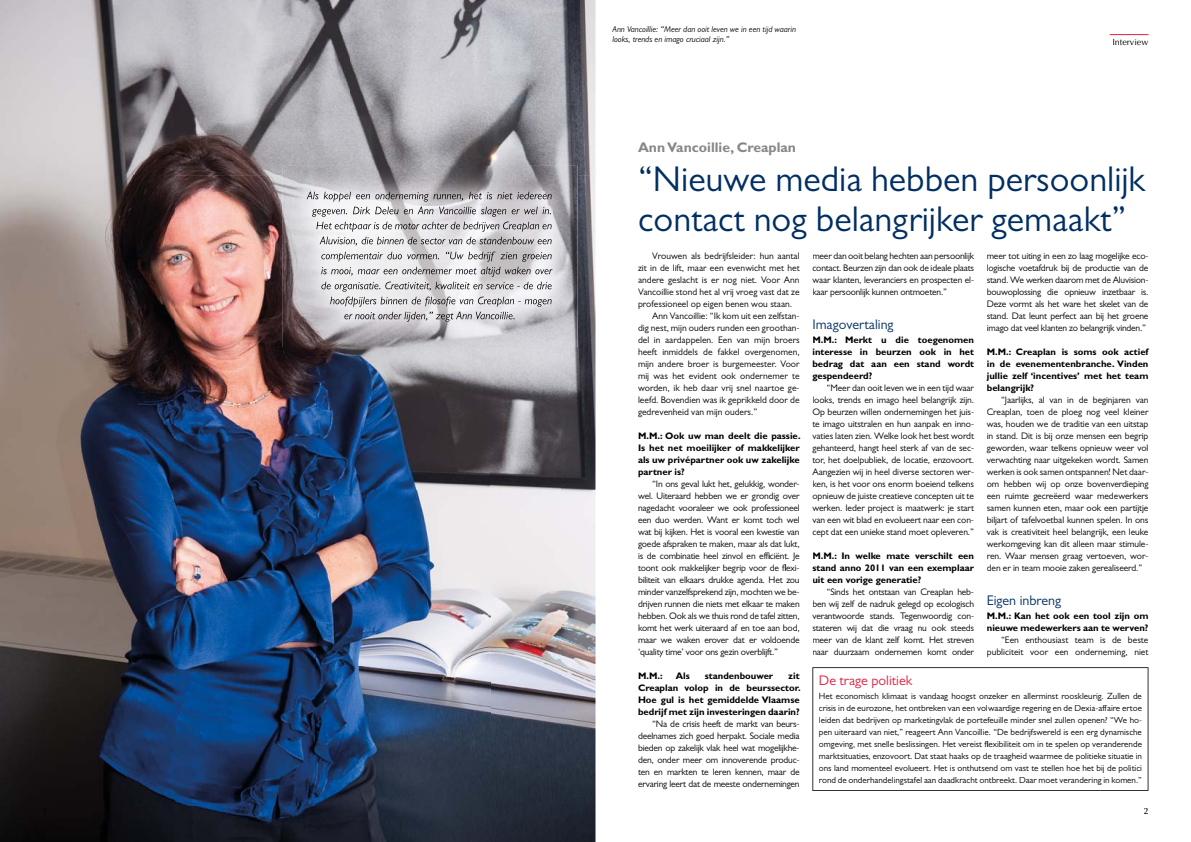
<style>
.page{position:relative;width:1191px;height:842px;background:#fff}
.page>*{position:absolute;margin:0;border:0;box-sizing:border-box;transform-origin:0 0}
.t1{font:36px/40px "Gill Sans";color:#002f63}
.t2{font:14px "Gill Sans";color:#002f63}
.t3{font:700 14px "Gill Sans";color:#878787}
.t4{font:14px "Gill Sans";color:#df1e40}
.t5{font:9.5px/12px "Gill Sans";color:#000;text-align:justify}
.t6{font:700 9.5px/12px "Gill Sans";color:#000;text-align:justify}
.t7{font:9px/12px "Gill Sans";color:#000;text-align:justify}
.t8{font:9px "Optima";color:#000}
.t9{font:500 9px "Optima";color:#000}
.t10{font:italic 8.5px/10.2px "Gill Sans";color:#000}
</style>
<div class="page">
<img style="left:0;top:0;width:350px;height:175px">
<img style="left:350px;top:0;width:175px;height:166px">
<img style="left:525px;top:0;width:70px;height:175px">
<img style="left:0;top:175px;width:315px;height:667px">
<img style="left:561px;top:175px;width:34px;height:667px">
<img style="left:315px;top:347px;width:246px;height:495px">
<hr style="left:1109px;top:34px;width:39px;height:1px;background:#df1e40">
<svg style="left:43px;top:808px;width:3px;height:6px"></svg>
<img style="left:282px;top:166px;width:295px;height:181px">
<img style="left:307px;top:192px;width:245px;height:10px">
<img style="left:312px;top:207px;width:240px;height:10px">
<img style="left:316px;top:222px;width:236px;height:10px">
<img style="left:320px;top:237px;width:232px;height:9px">
<img style="left:321px;top:252px;width:231px;height:10px">
<img style="left:321px;top:267px;width:231px;height:10px">
<img style="left:321px;top:282px;width:231px;height:10px">
<img style="left:330px;top:297px;width:222px;height:10px">
<img style="left:344px;top:312px;width:170px;height:10px">
<svg style="left:812px;top:667px;width:336px;height:124px"></svg>
<p class="t10" style="left:612px;top:24px;width:185px">Ann Vancoillie: “Meer dan ooit leven we in een tijd waarin looks, trends en imago cruciaal zijn.”</p>
<h2 class="t3" style="left:638px;top:139px;width:160px">Ann Vancoillie, Creaplan</h2>
<p class="t8" style="left:1112px;top:37px;width:38px">Interview</p>
<h1 class="t1" style="left:638px;top:159px;width:508px">“Nieuwe media hebben persoonlijk contact nog belangrijker gemaakt”</h1>
<p class="t5" style="left:652px;top:250px;width:149px">Vrouwen als bedrijfsleider: hun aantal</p>
<p class="t5" style="left:638px;top:262px;width:163px">zit in de lift, maar een evenwicht met het</p>
<p class="t5" style="left:638px;top:274px;width:163px">andere geslacht is er nog niet. Voor Ann</p>
<p class="t5" style="left:638px;top:286px;width:163px">Vancoillie stond het al vrij vroeg vast dat ze</p>
<p class="t5" style="left:638px;top:298px;width:156px">professioneel op eigen benen wou staan.</p>
<p class="t5" style="left:652px;top:310px;width:149px">Ann Vancoillie: “Ik kom uit een zelfstan-</p>
<p class="t5" style="left:638px;top:322px;width:163px">dig nest, mijn ouders runden een groothan-</p>
<p class="t5" style="left:638px;top:334px;width:163px">del in aardappelen. Een van mijn broers</p>
<p class="t5" style="left:638px;top:346px;width:163px">heeft inmiddels de fakkel overgenomen,</p>
<p class="t5" style="left:638px;top:358px;width:163px">mijn andere broer is burgemeester. Voor</p>
<p class="t5" style="left:638px;top:370px;width:163px">mij was het evident ook ondernemer te</p>
<p class="t5" style="left:638px;top:382px;width:163px">worden, ik heb daar vrij snel naartoe ge-</p>
<p class="t5" style="left:638px;top:394px;width:163px">leefd. Bovendien was ik geprikkeld door de</p>
<p class="t5" style="left:638px;top:406px;width:121px">gedrevenheid van mijn ouders.”</p>
<p class="t6" style="left:638px;top:430px;width:164px">M.M.: Ook uw man deelt die passie.<br>Is het net moeilijker of makkelijker als uw privépartner ook uw zakelijke partner is?</p>
<p class="t5" style="left:638px;top:478px;width:163px;text-indent:14px">“In ons geval lukt het, gelukkig, wonder&shy;wel. Uiteraard hebben we er grondig over nagedacht vooraleer we ook professioneel een duo werden. Want er komt toch wel wat bij kijken. Het is vooral een kwestie van goede afspraken te maken, maar als dat lukt, is de combinatie heel zinvol en efficiënt. Je toont ook makkelijker begrip voor de flexi&shy;biliteit van elkaars drukke agenda. Het zou minder vanzelfsprekend zijn, mochten we be&shy;drijven runnen die niets met elkaar te maken hebben. Ook als we thuis rond de tafel zitten, komt het werk uiteraard af en toe aan bod, maar we waken erover dat er voldoende ‘quality time’ voor ons gezin overblijft.”</p>
<p class="t6" style="left:638px;top:670px;width:26px">M.M.:</p>
<p class="t6" style="left:676px;top:670px;width:16px">Als</p>
<p class="t6" style="left:705px;top:670px;width:70px">standenbouwer</p>
<p class="t6" style="left:638px;top:670px;width:164px;text-indent:150px">zit Creaplan volop in de beurssector.<br>Hoe gul is het gemiddelde Vlaamse bedrijf met zijn investeringen daarin?</p>
<p class="t5" style="left:638px;top:718px;width:163px;text-indent:14px">“Na de crisis heeft de markt van beurs&shy;deelnames zich goed herpakt. Sociale media bieden op zakelijk vlak heel wat mogelijkhe&shy;den, onder meer om innoverende produc&shy;ten en markten te leren kennen, maar de ervaring leert dat de meeste ondernemingen</p>
<p class="t5" style="left:812px;top:250px;width:163px">meer dan ooit belang hechten aan persoonlijk contact. Beurzen zijn dan ook de ideale plaats waar klanten, leveranciers en prospecten el&shy;kaar persoonlijk kunnen ontmoeten.”</p>
<h2 class="t2" style="left:812px;top:316px;width:83px">Imagovertaling</h2>
<p class="t6" style="left:812px;top:334px;width:163px">M.M.: Merkt u die toegenomen interesse in beurzen ook in het bedrag dat aan een stand wordt gespendeerd?</p>
<p class="t5" style="left:812px;top:382px;width:163px;text-indent:14px">“Meer dan ooit leven we in een tijd waar looks, trends en imago heel belangrijk zijn.<br>Op beurzen willen ondernemingen het juis&shy;te imago uitstralen en hun aanpak en inno&shy;vaties laten zien. Welke look het best wordt gehanteerd, hangt heel sterk af van de sec&shy;tor, het doelpubliek, de locatie, enzovoort.<br>Aangezien wij in heel diverse sectoren wer&shy;ken, is het voor ons enorm boeiend telkens opnieuw de juiste creatieve concepten uit te werken. Ieder project is maatwerk: je start van een wit blad en evolueert naar een con&shy;cept dat een unieke stand moet opleveren.”</p>
<p class="t6" style="left:812px;top:550px;width:163px">M.M.: In welke mate verschilt een stand anno 2011 van een exemplaar uit een vorige generatie?</p>
<p class="t5" style="left:812px;top:586px;width:163px;text-indent:14px">“Sinds het ontstaan van Creaplan heb&shy;ben wij zelf de nadruk gelegd op ecologisch verantwoorde stands. Tegenwoordig con&shy;stateren wij dat die vraag nu ook steeds meer van de klant zelf komt. Het streven naar duurzaam ondernemen komt onder</p>
<p class="t5" style="left:986px;top:250px;width:163px">meer tot uiting in een zo laag mogelijke eco&shy;logische voetafdruk bij de productie van de stand. We werken daarom met de Aluvision&shy;bouwoplossing die opnieuw inzetbaar is.<br>Deze vormt als het ware het skelet van de stand. Dat leunt perfect aan bij het groene imago dat veel klanten zo belangrijk vinden.”</p>
<p class="t6" style="left:986px;top:346px;width:163px">M.M.: Creaplan is soms ook actief in de evenementenbranche. Vinden jullie zelf ‘incentives’ met het team belangrijk?</p>
<p class="t5" style="left:986px;top:394px;width:163px;text-indent:14px">“Jaarlijks, al van in de beginjaren van Creaplan, toen de ploeg nog veel kleiner was, houden we de traditie van een uitstap in stand. Dit is bij onze mensen een begrip geworden, waar telkens opnieuw weer vol verwachting naar uitgekeken wordt. Samen werken is ook samen ontspannen! Net daar&shy;om hebben wij op onze bovenverdieping een ruimte gecreëerd waar medewerkers samen kunnen eten, maar ook een partijtje biljart of tafelvoetbal kunnen spelen. In ons vak is creativiteit heel belangrijk, een leuke werkomgeving kan dit alleen maar stimule&shy;ren. Waar mensen graag vertoeven, wor&shy;den er in team mooie zaken gerealiseerd.”</p>
<h2 class="t2" style="left:986px;top:592px;width:76px">Eigen inbreng</h2>
<p class="t6" style="left:986px;top:610px;width:163px">M.M.: Kan het ook een tool zijn om nieuwe medewerkers aan te werven?</p>
<p class="t5" style="left:986px;top:634px;width:163px;text-align:right">“Een enthousiast team is de beste publiciteit voor een onderneming, niet</p>
<h2 class="t4" style="left:819px;top:672px;width:95px">De trage politiek</h2>
<p class="t7" style="left:819px;top:690px;width:325px">Het economisch klimaat is vandaag hoogst onzeker en allerminst rooskleurig. Zullen de crisis in de eurozone, het ontbreken van een volwaardige regering en de Dexia-affaire ertoe leiden dat bedrijven op marketingvlak de portefeuille minder snel zullen openen? “We ho&shy;pen uiteraard van niet,” reageert Ann Vancoillie. “De bedrijfswereld is een erg dynamische omgeving, met snelle beslissingen. Het vereist flexibiliteit om in te spelen op veranderende marktsituaties, enzovoort. Dat staat haaks op de traagheid waarmee de politieke situatie in ons land momenteel evolueert. Het is onthutsend om vast te stellen hoe het bij de politici rond de onderhandelingstafel aan daadkracht ontbreekt. Daar moet verandering in komen.”</p>
<p class="t9" style="left:1144px;top:806px;width:6px">2</p>
</div>
